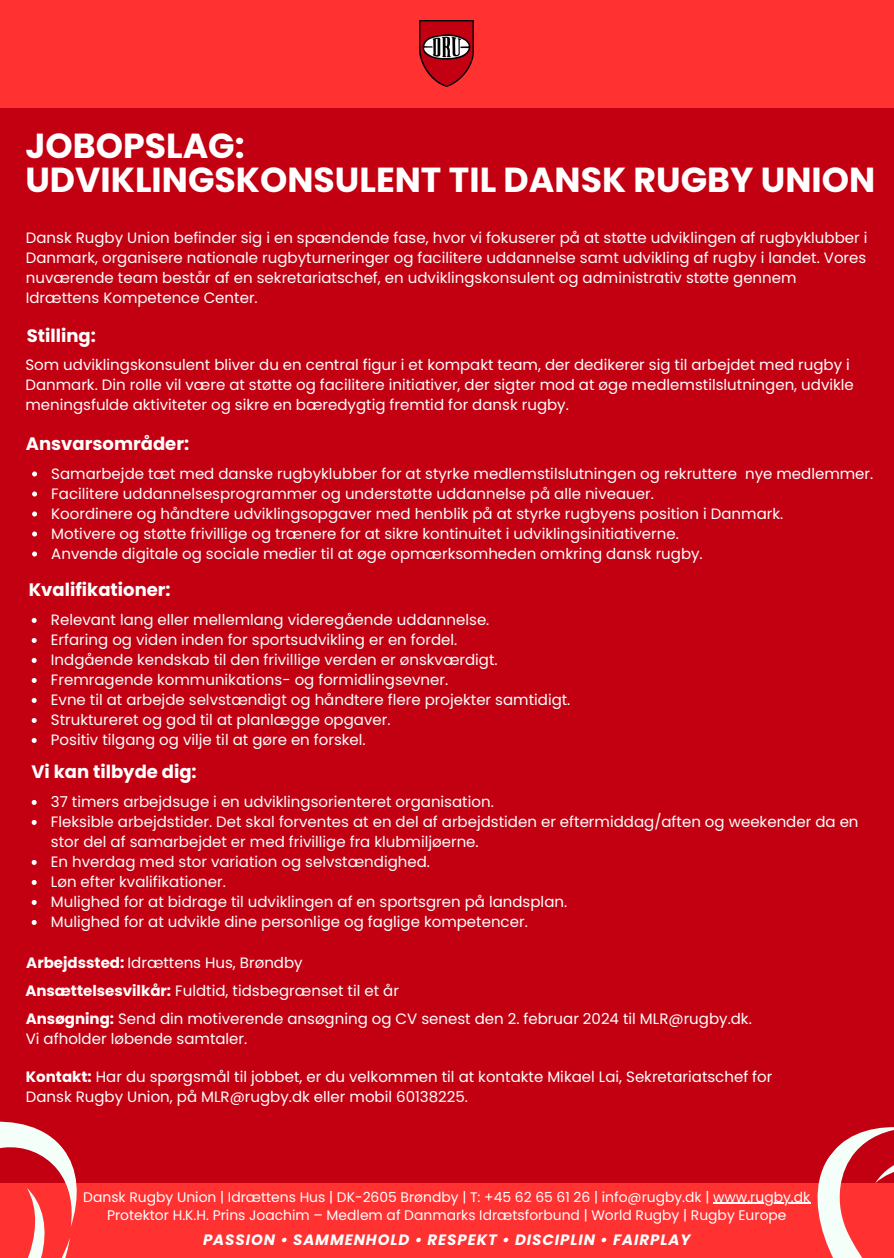
<style>
.page{position:relative;width:894px;height:1258px;background:#fff}
.page>*{position:absolute;margin:0;border:0;box-sizing:border-box;transform-origin:0 0}
.t1{font:700 34.8px "Poppins";color:#fff}
.t2{font:700 18px "Poppins";color:#fff}
.t3{font:15px/20.1px "Poppins";color:#fff}
.t4{font:italic 700 15px "Poppins";letter-spacing:.06em;color:#fff}
.t5{font:13.8px "Poppins";color:#fefefe}
.s1{font-weight:700}
</style>
<div class="page">
<div style="left:0;top:0;width:893px;height:1258px;background:#c20012"></div>
<div style="left:0;top:1183px;width:893px;height:75px;background:#ff3131"></div>
<div style="left:0;top:0;width:893px;height:107px;background:#ff3131"></div>
<img style="left:419px;top:21px;width:54px;height:65px">
<svg style="left:810px;top:1127px;width:83px;height:131px"></svg>
<svg style="left:32px;top:471px;width:5px;height:5px"></svg>
<svg style="left:32px;top:491px;width:5px;height:5px"></svg>
<svg style="left:32px;top:511px;width:5px;height:5px"></svg>
<svg style="left:32px;top:531px;width:5px;height:5px"></svg>
<svg style="left:32px;top:551px;width:5px;height:5px"></svg>
<svg style="left:0;top:1121px;width:77px;height:137px"></svg>
<hr style="left:713px;top:1202px;width:97px;height:2px;background:#fefefe">
<svg style="left:32px;top:618px;width:5px;height:5px"></svg>
<svg style="left:32px;top:638px;width:5px;height:5px"></svg>
<svg style="left:32px;top:658px;width:5px;height:5px"></svg>
<svg style="left:32px;top:678px;width:5px;height:5px"></svg>
<svg style="left:32px;top:698px;width:5px;height:5px"></svg>
<svg style="left:32px;top:718px;width:5px;height:5px"></svg>
<svg style="left:32px;top:738px;width:5px;height:5px"></svg>
<svg style="left:32px;top:800px;width:5px;height:5px"></svg>
<svg style="left:32px;top:820px;width:5px;height:5px"></svg>
<svg style="left:32px;top:860px;width:5px;height:5px"></svg>
<svg style="left:32px;top:880px;width:5px;height:5px"></svg>
<svg style="left:32px;top:900px;width:5px;height:5px"></svg>
<svg style="left:32px;top:920px;width:5px;height:5px"></svg>
<p class="t1" style="left:25px;top:122px;width:221px">JOBOPSLAG:</p>
<p class="t1" style="left:25px;top:155px;width:851px">UDVIKLINGSKONSULENT TIL DANSK RUGBY UNION</p>
<p class="t3" style="left:26px;top:227px;width:842px">Dansk Rugby Union befinder sig i en spændende fase, hvor vi fokuserer på at støtte udviklingen af rugbyklubber i Danmark, organisere nationale rugbyturneringer og facilitere uddannelse samt udvikling af rugby i landet. Vores nuværende team består af en sekretariatschef, en udviklingskonsulent og administrativ støtte gennem Idrættens Kompetence Center.</p>
<p class="t2" style="left:27px;top:323px;width:71px">Stilling:</p>
<p class="t3" style="left:25px;top:355px;width:829px">Som udviklingskonsulent bliver du en central figur i et kompakt team, der dedikerer sig til arbejdet med rugby i<br>Danmark. Din rolle vil være at støtte og facilitere initiativer, der sigter mod at øge medlemstilslutningen, udvikle meningsfulde aktiviteter og sikre en bæredygtig fremtid for dansk rugby.</p>
<p class="t2" style="left:26px;top:431px;width:165px">Ansvarsområder:</p>
<p class="t3" style="left:51px;top:464px;width:823px">Samarbejde tæt med danske rugbyklubber for at styrke medlemstilslutningen og rekruttere nye medlemmer.</p>
<p class="t3" style="left:51px;top:484px;width:604px">Facilitere uddannelsesprogrammer og understøtte uddannelse på alle niveauer.</p>
<p class="t3" style="left:51px;top:504px;width:733px">Koordinere og håndtere udviklingsopgaver med henblik på at styrke rugbyens position i Danmark.</p>
<p class="t3" style="left:51px;top:524px;width:629px">Motivere og støtte frivillige og trænere for at sikre kontinuitet i udviklingsinitiativerne.</p>
<p class="t3" style="left:51px;top:544px;width:652px">Anvende digitale og sociale medier til at øge opmærksomheden omkring dansk rugby.</p>
<p class="t2" style="left:29px;top:577px;width:143px">Kvalifikationer:</p>
<p class="t3" style="left:51px;top:610px;width:440px">Relevant lang eller mellemlang videregående uddannelse.</p>
<p class="t3" style="left:51px;top:630px;width:408px">Erfaring og viden inden for sportsudvikling er en fordel.</p>
<p class="t3" style="left:51px;top:650px;width:448px">Indgående kendskab til den frivillige verden er ønskværdigt.</p>
<p class="t3" style="left:51px;top:670px;width:399px">Fremragende kommunikations- og formidlingsevner.</p>
<p class="t3" style="left:51px;top:690px;width:521px">Evne til at arbejde selvstændigt og håndtere flere projekter samtidigt.</p>
<p class="t3" style="left:51px;top:710px;width:341px">Struktureret og god til at planlægge opgaver.</p>
<p class="t3" style="left:51px;top:730px;width:316px">Positiv tilgang og vilje til at gøre en forskel.</p>
<p class="t2" style="left:31px;top:759px;width:167px">Vi kan tilbyde dig:</p>
<p class="t3" style="left:51px;top:792px;width:444px">37 timers arbejdsuge i en udviklingsorienteret organisation.</p>
<p class="t3" style="left:51px;top:812px;width:808px">Fleksible arbejdstider. Det skal forventes at en del af arbejdstiden er eftermiddag/aften og weekender da en stor del af samarbejdet er med frivillige fra klubmiljøerne.</p>
<p class="t3" style="left:51px;top:852px;width:380px">En hverdag med stor variation og selvstændighed.</p>
<p class="t3" style="left:51px;top:872px;width:176px">Løn efter kvalifikationer.</p>
<p class="t3" style="left:51px;top:892px;width:517px">Mulighed for at bidrage til udviklingen af en sportsgren på landsplan.</p>
<p class="t3" style="left:51px;top:912px;width:478px">Mulighed for at udvikle dine personlige og faglige kompetencer.</p>
<p class="t3" style="left:26px;top:952px;width:278px"><span class="s1">Arbejdssted:</span> Idrættens Hus, Brøndby</p>
<p class="t3" style="left:25px;top:981px;width:375px"><span class="s1">Ansættelsesvilkår:</span> Fuldtid, tidsbegrænset til et år</p>
<p class="t3" style="left:26px;top:1009px;width:727px"><span class="s1">Ansøgning:</span> Send din motiverende ansøgning og CV senest den 2. februar 2024 til MLR@rugby.dk.<br>Vi afholder løbende samtaler.</p>
<p class="t3" style="left:26px;top:1066px;width:748px"><span class="s1">Kontakt:</span> Har du spørgsmål til jobbet, er du velkommen til at kontakte Mikael Lai, Sekretariatschef for<br>Dansk Rugby Union, på MLR@rugby.dk eller mobil 60138225.</p>
<p class="t5" style="left:83px;top:1187px;width:728px">Dansk Rugby Union | Idrættens Hus | DK-2605 Brøndby | T: +45 62 65 61 26 | info@rugby.dk | www.rugby.dk</p>
<p class="t5" style="left:107px;top:1205px;width:680px">Protektor H.K.H. Prins Joachim – Medlem af Danmarks Idrætsforbund | World Rugby | Rugby Europe</p>
<p class="t4" style="left:203px;top:1229px;width:489px">PASSION • SAMMENHOLD • RESPEKT • DISCIPLIN • FAIRPLAY</p>
</div>
